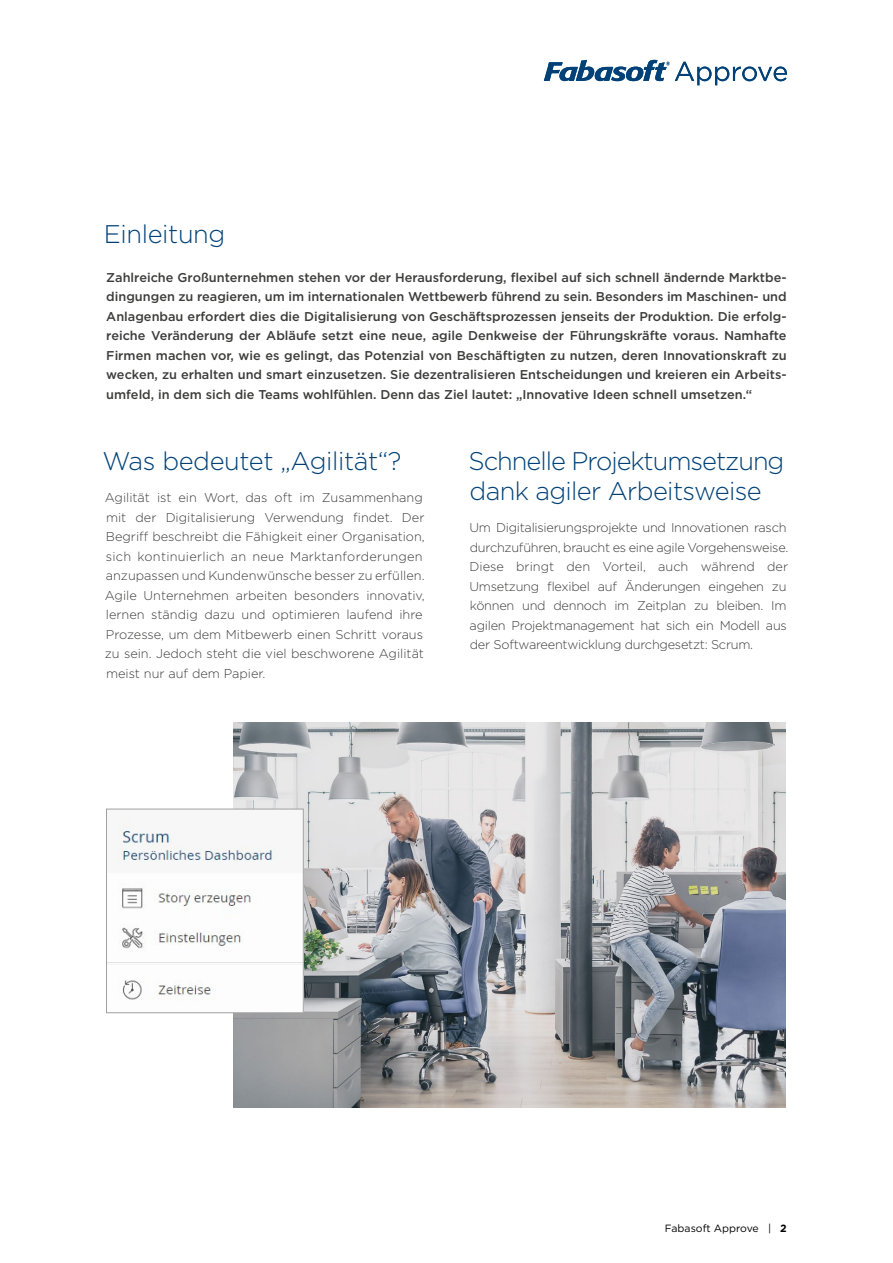
<style>
.page{position:relative;width:893px;height:1263px;background:#fff}
.page>*{position:absolute;margin:0;border:0;box-sizing:border-box;transform-origin:0 0}
.t1{font:300 25.5px/30px "Gotham";letter-spacing:-.025em;color:#004177}
.t2{font:500 12.75px/19.5px "Gotham";color:#3c3c3b;text-align:justify}
.t3{font:300 12.75px/19.5px "Gotham";color:#3c3c3b}
.t4{font:300 12.75px/19.5px "Gotham";letter-spacing:-.02em;color:#3c3c3b}
.t5{font:10.5px "Gotham";color:#000}
.s1{font-weight:700}
</style>
<div class="page">
<svg style="left:544px;top:60px;width:243px;height:25px"></svg>
<img style="left:234px;top:723px;width:552px;height:384px">
<img style="left:108px;top:811px;width:193px;height:200px">
<div style="left:106px;top:809px;width:197px;height:204px;border:1px solid #a1a1a1"></div>
<h2 class="t1" style="left:104px;top:218px;width:123px">Einleitung</h2>
<p class="t2" style="left:106px;top:267px;width:682px">Zahlreiche Großunternehmen stehen vor der Herausforderung, flexibel auf sich schnell ändernde Marktbe&shy;dingungen zu reagieren, um im internationalen Wettbewerb führend zu sein. Besonders im Maschinen- und Anlagenbau erfordert dies die Digitalisierung von Geschäftsprozessen jenseits der Produktion. Die erfolg&shy;reiche Veränderung der Abläufe setzt eine neue, agile Denkweise der Führungskräfte voraus. Namhafte Firmen machen vor, wie es gelingt, das Potenzial von Beschäftigten zu nutzen, deren Innovationskraft zu wecken, zu erhalten und smart einzusetzen. Sie dezentralisieren Entscheidungen und kreieren ein Arbeits&shy;umfeld, in dem sich die Teams wohlfühlen. Denn das Ziel lautet: „Innovative Ideen schnell umsetzen.“</p>
<h2 class="t1" style="left:103px;top:445px;width:300px">Was bedeutet „Agilität“?</h2>
<p class="t3" style="left:105px;top:488px;width:322px">Agilität ist ein Wort, das oft im Zusammenhang mit der Digitalisierung Verwendung findet. Der Begriff beschreibt die Fähigkeit einer Organisation, sich kontinuierlich an neue Marktanforderungen anzupassen und Kundenwünsche besser zu erfüllen.<br>Agile Unternehmen arbeiten besonders innovativ, lernen ständig dazu und optimieren laufend ihre Prozesse, um dem Mitbewerb einen Schritt voraus zu sein. Jedoch steht die viel beschworene Agilität meist nur auf dem Papier.</p>
<h2 class="t1" style="left:468px;top:445px;width:317px">Schnelle Projektumsetzung dank agiler Arbeitsweise</h2>
<p class="t4" style="left:469px;top:518px;width:320px">Um Digitalisierungsprojekte und Innovationen rasch durchzuführen, braucht es eine agile Vorgehensweise.<br>Diese bringt den Vorteil, auch während der Umsetzung flexibel auf Änderungen eingehen zu können und dennoch im Zeitplan zu bleiben. Im agilen Projektmanagement hat sich ein Modell aus der Softwareentwicklung durchgesetzt: Scrum.</p>
<p class="t5" style="left:665px;top:1222px;width:123px">Fabasoft Approve | <span class="s1">2</span></p>
</div>
